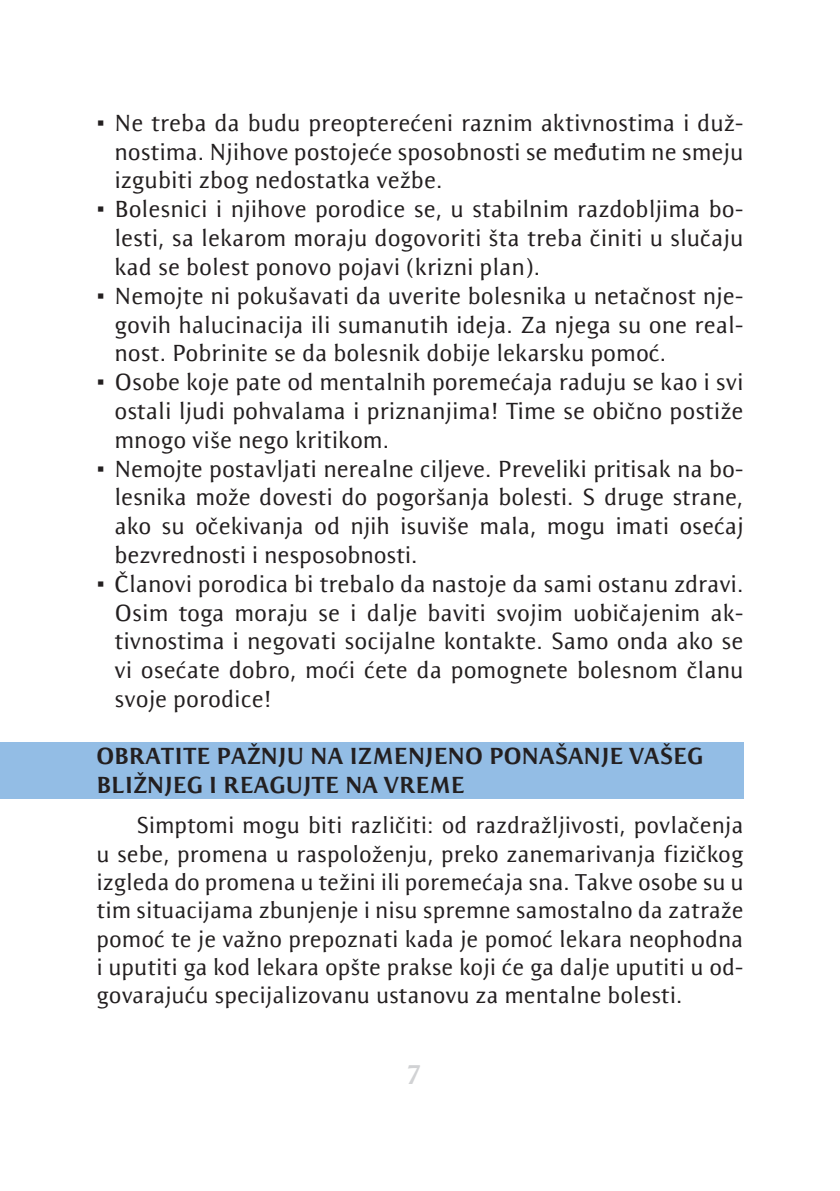
<style>
.page{position:relative;width:840px;height:1191px;background:#fff}
.page>*{position:absolute;margin:0;border:0;box-sizing:border-box;transform-origin:0 0}
.t1{font:700 28px "Resavska BG Sans";color:#d1d2d4}
.t2{font:24px/28.8px "Resavska BG Sans";color:#231f20;text-align:justify}
.t3{font:700 24px/28.8px "Resavska BG Sans";color:#231f20}
.t4{font:23.6px/28.4px "Resavska BG Sans";color:#231f20;text-align:justify}
</style>
<div class="page">
<div style="left:0;top:742px;width:743px;height:56px;background:#93bde5"></div>
<p class="t2" style="left:114px;top:108px;width:630px;text-indent:-18px">• Ne treba da budu preopterećeni raznim aktivnostima i duž&shy;nostima. Njihove postojeće sposobnosti se međutim ne smeju izgubiti zbog nedostatka vežbe.</p>
<p class="t2" style="left:114px;top:195px;width:630px;text-indent:-18px">• Bolesnici i njihove porodice se, u stabilnim razdobljima bo&shy;lesti, sa lekarom moraju dogovoriti šta treba činiti u slučaju kad se bolest ponovo pojavi (krizni plan).</p>
<p class="t2" style="left:114px;top:281px;width:630px;text-indent:-18px">• Nemojte ni pokušavati da uverite bolesnika u netačnost nje&shy;govih halucinacija ili sumanutih ideja. Za njega su one real&shy;nost. Pobrinite se da bolesnik dobije lekarsku pomoć.</p>
<p class="t2" style="left:114px;top:368px;width:630px;text-indent:-18px">• Osobe koje pate od mentalnih poremećaja raduju se kao i svi ostali ljudi pohvalama i priznanjima! Time se obično postiže mnogo više nego kritikom.</p>
<p class="t2" style="left:114px;top:454px;width:630px;text-indent:-18px">• Nemojte postavljati nerealne ciljeve. Preveliki pritisak na bo&shy;lesnika može dovesti do pogoršanja bolesti. S druge strane, ako su očekivanja od njih isuviše mala, mogu imati osećaj bezvrednosti i nesposobnosti.</p>
<p class="t2" style="left:114px;top:569px;width:630px;text-indent:-18px">• Članovi porodica bi trebalo da nastoje da sami ostanu zdravi.<br>Osim toga moraju se i dalje baviti svojim uobičajenim ak&shy;tivnostima i negovati socijalne kontakte. Samo onda ako se vi osećate dobro, moći ćete da pomognete bolesnom članu svoje porodice!</p>
<p class="t3" style="left:96px;top:741px;width:608px">OBRATITE PAŽNJU NA IZMENJENO PONAŠANJE VAŠEG<br>BLIŽNJEG I REAGUJTE NA VREME</p>
<p class="t4" style="left:96px;top:811px;width:648px;text-indent:40px">Simptomi mogu biti različiti: od razdražljivosti, povlačenja u sebe, promena u raspoloženju, preko zanemarivanja fizičkog izgleda do promena u težini ili poremećaja sna. Takve osobe su u tim situacijama zbunjenje i nisu spremne samostalno da zatraže pomoć te je važno prepoznati kada je pomoć lekara neophodna i uputiti ga kod lekara opšte prakse koji će ga dalje uputiti u od&shy;govarajuću specijalizovanu ustanovu za mentalne bolesti.</p>
<p class="t1" style="left:405px;top:1058px;width:17px">7</p>
</div>
